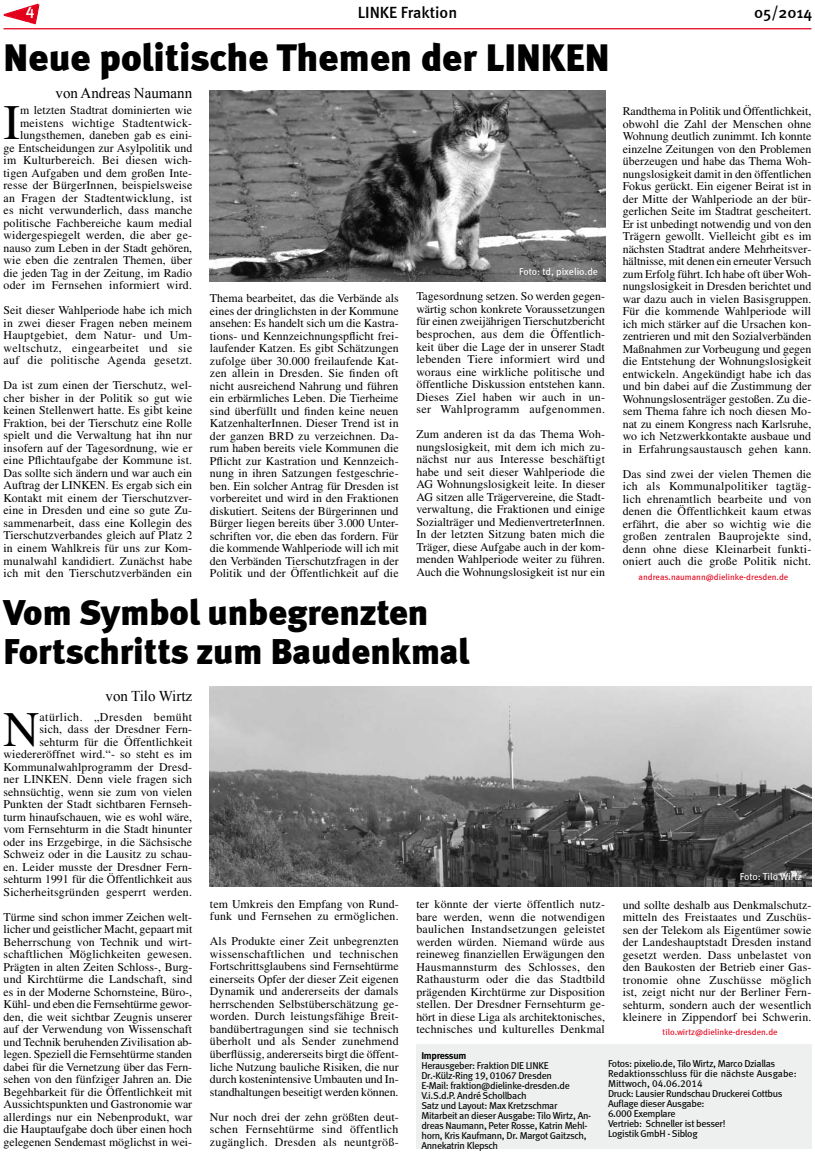
<style>
.page{position:relative;width:815px;height:1152px;background:#fff}
.page>*{position:absolute;margin:0;border:0;box-sizing:border-box;transform-origin:0 0}
.t1{font:49.62px "Times";color:#000}
.t2{font:900 38.75px "Meta";color:#000}
.t3{font:900 36.25px/38.8px "Meta";color:#000}
.t4{font:500 16.25px "Meta";color:#000}
.t5{font:500 16.25px "Meta";color:#fff}
.t6{font:15px "Times New Roman";color:#000}
.t7{font:11.88px/12.5px "Times";letter-spacing:.01em;color:#000;text-align:justify}
.t8{font:10px/10px "Meta Book LF";letter-spacing:-.03em;color:#000}
.t9{font:10px "Meta Book LF";color:#fff}
.t10{font:10px "Meta Bold LF";letter-spacing:-.03em;color:#000}
.t11{font:8.75px "Meta Book LF";color:#e2001a}
</style>
<div class="page">
<div style="left:416px;top:1044px;width:395px;height:104px;background:#eeefef"></div>
<hr style="left:4px;top:28px;width:807px;height:1px;background:#e2001a">
<svg style="left:3px;top:3px;width:37px;height:22px"></svg>
<img style="left:210px;top:686px;width:601px;height:200px">
<img style="left:210px;top:90px;width:395px;height:191px">
<h3 class="t5" style="left:26px;top:0;width:10px">4</h3>
<h3 class="t4" style="left:358px;top:3px;width:101px">LINKE Fraktion</h3>
<h3 class="t4" style="left:754px;top:3px;width:60px">05/2014</h3>
<h2 class="t2" style="left:4px;top:34px;width:608px">Neue politische Themen der LINKEN</h2>
<h1 class="t1" style="left:4px;top:95px;width:18px">I</h1>
<p class="t6" style="left:56px;top:83px;width:138px">von Andreas Naumann</p>
<p class="t7" style="left:4px;top:104px;width:190px;text-align:right">m letzten Stadtrat dominierten wie meistens wichtige Stadtentwick&shy;lungsthemen, daneben gab es eini-<br>ge Entscheidungen zur Asylpolitik und im Kulturbereich. Bei diesen wich&shy;tigen Aufgaben und dem großen Inte&shy;resse der BürgerInnen, beispielsweise an Fragen der Stadtentwicklung, ist es nicht verwunderlich, dass manche politische Fachbereiche kaum medial widergespiegelt werden, die aber ge&shy;nauso zum Leben in der Stadt gehören, wie eben die zentralen Themen, über die jeden Tag in der Zeitung, im Radio oder im Fernsehen informiert wird.</p>
<p class="t7" style="left:4px;top:304px;width:190px">Seit dieser Wahlperiode habe ich mich in zwei dieser Fragen neben meinem Hauptgebiet, dem Natur- und Um&shy;weltschutz, eingearbeitet und sie auf die politische Agenda gesetzt.</p>
<p class="t7" style="left:4px;top:379px;width:190px">Da ist zum einen der Tierschutz, wel&shy;cher bisher in der Politik so gut wie keinen Stellenwert hatte. Es gibt keine Fraktion, bei der Tierschutz eine Rolle spielt und die Verwaltung hat ihn nur insofern auf der Tagesordnung, wie er eine Pflichtaufgabe der Kommune ist.<br>Das sollte sich ändern und war auch ein Auftrag der LINKEN. Es ergab sich ein Kontakt mit einem der Tierschutzver&shy;eine in Dresden und eine so gute Zu&shy;sammenarbeit, dass eine Kollegin des Tierschutzverbandes gleich auf Platz 2 in einem Wahlkreis für uns zur Kom&shy;munalwahl kandidiert. Zunächst habe ich mit den Tierschutzverbänden ein</p>
<p class="t9" style="left:519px;top:265px;width:80px">Foto: td, pixelio.de</p>
<p class="t7" style="left:210px;top:292px;width:190px">Thema bearbeitet, das die Verbände als eines der dringlichsten in der Kommune ansehen: Es handelt sich um die Kastra&shy;tions- und Kennzeichnungspflicht frei&shy;laufender Katzen. Es gibt Schätzungen zufolge über 30.000 freilaufende Kat&shy;zen allein in Dresden. Sie finden oft nicht ausreichend Nahrung und führen ein erbärmliches Leben. Die Tierheime sind überfüllt und finden keine neuen KatzenhalterInnen. Dieser Trend ist in der ganzen BRD zu verzeichnen. Da&shy;rum haben bereits viele Kommunen die Pflicht zur Kastration und Kennzeich&shy;nung in ihren Satzungen festgeschrie&shy;ben. Ein solcher Antrag für Dresden ist vorbereitet und wird in den Fraktionen diskutiert. Seitens der Bürgerinnen und Bürger liegen bereits über 3.000 Unter&shy;schriften vor, die eben das fordern. Für die kommende Wahlperiode will ich mit den Verbänden Tierschutzfragen in der Politik und der Öffentlichkeit auf die</p>
<p class="t7" style="left:416px;top:290px;width:190px">Tagesordnung setzen. So werden gegen&shy;wärtig schon konkrete Voraussetzungen für einen zweijährigen Tierschutzbericht besprochen, aus dem die Öffentlich&shy;keit über die Lage der in unserer Stadt lebenden Tiere informiert wird und woraus eine wirkliche politische und öffentliche Diskussion entstehen kann.<br>Dieses Ziel haben wir auch in un&shy;ser Wahlprogramm aufgenommen.</p>
<p class="t7" style="left:416px;top:428px;width:190px">Zum anderen ist da das Thema Woh&shy;nungslosigkeit, mit dem ich mich zu&shy;nächst nur aus Interesse beschäftigt habe und seit dieser Wahlperiode die AG Wohnungslosigkeit leite. In dieser AG sitzen alle Trägervereine, die Stadt&shy;verwaltung, die Fraktionen und einige Sozialträger und MedienvertreterInnen.<br>In der letzten Sitzung baten mich die Träger, diese Aufgabe auch in der kom&shy;menden Wahlperiode weiter zu führen.<br>Auch die Wohnungslosigkeit ist nur ein</p>
<h3 class="t3" style="left:4px;top:593px;width:467px">Vom Symbol unbegrenzten<br>Fortschritts zum Baudenkmal</h3>
<p class="t6" style="left:106px;top:685px;width:88px">von Tilo Wirtz</p>
<p class="t7" style="left:623px;top:105px;width:190px">Randthema in Politik und Öffentlichkeit, obwohl die Zahl der Menschen ohne Wohnung deutlich zunimmt. Ich konnte einzelne Zeitungen von den Problemen überzeugen und habe das Thema Woh&shy;nungslosigkeit damit in den öffentlichen Fokus gerückt. Ein eigener Beirat ist in der Mitte der Wahlperiode an der bür&shy;gerlichen Seite im Stadtrat gescheitert.<br>Er ist unbedingt notwendig und von den Trägern gewollt. Vielleicht gibt es im nächsten Stadtrat andere Mehrheitsver&shy;hältnisse, mit denen ein erneuter Versuch zum Erfolg führt. Ich habe oft über Woh&shy;nungslosigkeit in Dresden berichtet und war dazu auch in vielen Basisgruppen.<br>Für die kommende Wahlperiode will ich mich stärker auf die Ursachen kon&shy;zentrieren und mit den Sozialverbänden Maßnahmen zur Vorbeugung und gegen die Entstehung der Wohnungslosigkeit entwickeln. Angekündigt habe ich das und bin dabei auf die Zustimmung der Wohnungslosenträger gestoßen. Zu die&shy;sem Thema fahre ich noch diesen Mo&shy;nat zu einem Kongress nach Karlsruhe, wo ich Netzwerkkontakte ausbaue und in Erfahrungsaustausch gehen kann.</p>
<p class="t7" style="left:623px;top:467px;width:190px">Das sind zwei der vielen Themen die ich als Kommunalpolitiker tagtäg&shy;lich ehrenamtlich bearbeite und von denen die Öffentlichkeit kaum etwas erfährt, die aber so wichtig wie die großen zentralen Bauprojekte sind, denn ohne diese Kleinarbeit funkti&shy;oniert auch die große Politik nicht.</p>
<p class="t11" style="left:639px;top:572px;width:151px">andreas.naumann@dielinke-dresden.de</p>
<p class="t7" style="left:4px;top:710px;width:190px;text-align:right">atürlich. „Dresden bemüht<br>sich, dass der Dresdner Fern&shy;sehturm für die Öffentlichkeit wiedereröffnet wird.“- so steht es im Kommunalwahlprogramm der Dresd&shy;ner LINKEN. Denn viele fragen sich sehnsüchtig, wenn sie zum von vielen Punkten der Stadt sichtbaren Fernseh&shy;turm hinaufschauen, wie es wohl wäre, vom Fernsehturm in die Stadt hinunter oder ins Erzgebirge, in die Sächsische Schweiz oder in die Lausitz zu schau&shy;en. Leider musste der Dresdner Fern&shy;sehturm 1991 für die Öffentlichkeit aus Sicherheitsgründen gesperrt werden.</p>
<p class="t7" style="left:4px;top:910px;width:190px">Türme sind schon immer Zeichen welt&shy;licher und geistlicher Macht, gepaart mit Beherrschung von Technik und wirt&shy;schaftlichen Möglichkeiten gewesen.<br>Prägten in alten Zeiten Schloss-, Burg&shy;und Kirchtürme die Landschaft, sind es in der Moderne Schornsteine, Büro-, Kühl- und eben die Fernsehtürme gewor&shy;den, die weit sichtbar Zeugnis unserer auf der Verwendung von Wissenschaft und Technik beruhenden Zivilisation ab&shy;legen. Speziell die Fernsehtürme standen dabei für die Vernetzung über das Fern&shy;sehen von den fünfziger Jahren an. Die Begehbarkeit für die Öffentlichkeit mit Aussichtspunkten und Gastronomie war allerdings nur ein Nebenprodukt, war die Hauptaufgabe doch über einen hoch gelegenen Sendemast möglichst in wei-</p>
<h1 class="t1" style="left:4px;top:701px;width:37px">N</h1>
<p class="t7" style="left:210px;top:897px;width:190px">tem Umkreis den Empfang von Rund&shy;funk und Fernsehen zu ermöglichen.</p>
<p class="t7" style="left:210px;top:935px;width:190px">Als Produkte einer Zeit unbegrenzten wissenschaftlichen und technischen Fortschrittsglaubens sind Fernsehtürme einerseits Opfer der dieser Zeit eigenen Dynamik und andererseits der damals herrschenden Selbstüberschätzung ge&shy;worden. Durch leistungsfähige Breit&shy;bandübertragungen sind sie technisch überholt und als Sender zunehmend überflüssig, andererseits birgt die öffent&shy;liche Nutzung bauliche Risiken, die nur durch kostenintensive Umbauten und In&shy;standhaltungen beseitigt werden können.</p>
<p class="t7" style="left:210px;top:1110px;width:190px">Nur noch drei der zehn größten deut&shy;schen Fernsehtürme sind öffentlich zugänglich. Dresden als neuntgröß-</p>
<p class="t9" style="left:740px;top:870px;width:64px">Foto: Tilo Wirtz</p>
<p class="t7" style="left:416px;top:898px;width:190px">ter könnte der vierte öffentlich nutz&shy;bare werden, wenn die notwendigen baulichen Instandsetzungen geleistet werden würden. Niemand würde aus reineweg finanziellen Erwägungen den Hausmannsturm des Schlosses, den Rathausturm oder die das Stadtbild prägenden Kirchtürme zur Disposition stellen. Der Dresdner Fernsehturm ge&shy;hört in diese Liga als architektonisches, technisches und kulturelles Denkmal</p>
<p class="t7" style="left:623px;top:898px;width:190px">und sollte deshalb aus Denkmalschutz&shy;mitteln des Freistaates und Zuschüs&shy;sen der Telekom als Eigentümer sowie der Landeshauptstadt Dresden instand gesetzt werden. Dass unbelastet von den Baukosten der Betrieb einer Gas&shy;tronomie ohne Zuschüsse möglich ist, zeigt nicht nur der Berliner Fern&shy;sehturm, sondern auch der wesentlich kleinere in Zippendorf bei Schwerin.</p>
<p class="t11" style="left:663px;top:1026px;width:116px">tilo.wirtz@dielinke-dresden.de</p>
<p class="t10" style="left:421px;top:1049px;width:46px">Impressum</p>
<p class="t8" style="left:421px;top:1060px;width:171px">Herausgeber: Fraktion DIE LINKE Dr.-Külz-Ring 19, 01067 Dresden<br>E-Mail: fraktion@dielinke-dresden.de V.i.S.d.P. André Schollbach<br>Satz und Layout: Max Kretzschmar Mitarbeit an dieser Ausgabe: Tilo Wirtz, An&shy;dreas Naumann, Peter Rosse, Katrin Mehl&shy;horn, Kris Kaufmann, Dr. Margot Gaitzsch, Annekatrin Klepsch</p>
<p class="t8" style="left:608px;top:1058px;width:190px">Fotos: pixelio.de, Tilo Wirtz, Marco Dziallas<br>Redaktionsschluss für die nächste Ausgabe:<br>Mittwoch, 04.06.2014<br>Druck: Lausier Rundschau Druckerei Cottbus<br>Auflage dieser Ausgabe:<br>6.000 Exemplare<br>Vertrieb: Schneller ist besser!<br>Logistik GmbH - Siblog</p>
</div>
